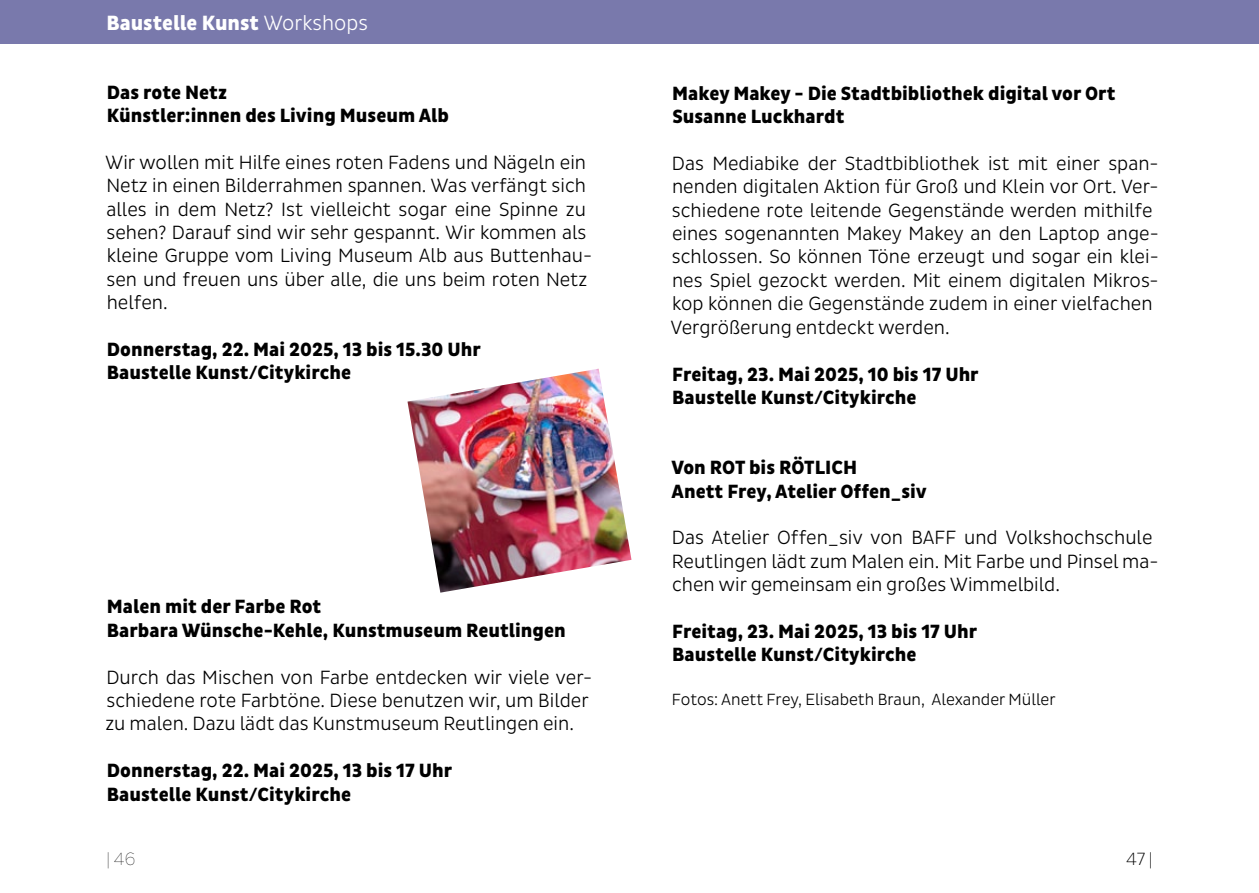
<style>
.page{position:relative;width:1259px;height:893px;background:#fff}
.page>*{position:absolute;margin:0;border:0;box-sizing:border-box;transform-origin:0 0}
.t1{font:800 21px "Pluto Sans Cond";color:#fff}
.t2{font:300 19.5px/23.4px "Pluto Sans Cond";color:#000}
.t3{font:800 19.5px/23.4px "Pluto Sans Cond";color:#000}
.t4{font:100 18px "Pluto Sans Cond";color:#000}
.t5{font:300 18px "Pluto Sans Cond Ex";color:#000}
.t6{font:300 16.5px "Pluto Sans Cond";color:#000}
.s1{font-weight:300}
</style>
<div class="page">
<div style="left:0;top:0;width:1259px;height:44px;background:#7979ac"></div>
<img style="left:407px;top:369px;width:224px;height:224px">
<p class="t1" style="left:106px;top:11px;width:263px">Baustelle Kunst <span class="s1">Workshops</span></p>
<p class="t3" style="left:107px;top:81px;width:344px">Das rote Netz<br>Künstler:innen des Living Museum Alb</p>
<p class="t2" style="left:105px;top:151px;width:488px">Wir wollen mit Hilfe eines roten Fadens und Nägeln ein Netz in einen Bilderrahmen spannen. Was verfängt sich alles in dem Netz? Ist vielleicht sogar eine Spinne zu sehen? Darauf sind wir sehr gespannt. Wir kommen als kleine Gruppe vom Living Museum Alb aus Buttenhau&shy;sen und freuen uns über alle, die uns beim roten Netz helfen.</p>
<p class="t3" style="left:107px;top:338px;width:375px">Donnerstag, 22. Mai 2025, 13 bis 15.30 Uhr<br>Baustelle Kunst/Citykirche</p>
<p class="t3" style="left:107px;top:596px;width:460px">Malen mit der Farbe Rot<br>Barbara Wünsche-Kehle, Kunstmuseum Reutlingen</p>
<p class="t2" style="left:105px;top:665px;width:488px">Durch das Mischen von Farbe entdecken wir viele ver&shy;schiedene rote Farbtöne. Diese benutzen wir, um Bilder zu malen. Dazu lädt das Kunstmuseum Reutlingen ein.</p>
<p class="t3" style="left:107px;top:759px;width:347px">Donnerstag, 22. Mai 2025, 13 bis 17 Uhr<br>Baustelle Kunst/Citykirche</p>
<p class="t3" style="left:672px;top:82px;width:445px">Makey Makey - Die Stadtbibliothek digital vor Ort<br>Susanne Luckhardt</p>
<p class="t2" style="left:670px;top:152px;width:489px">Das Mediabike der Stadtbibliothek ist mit einer span&shy;nenden digitalen Aktion für Groß und Klein vor Ort. Ver&shy;schiedene rote leitende Gegenstände werden mithilfe eines sogenannten Makey Makey an den Laptop ange&shy;schlossen. So können Töne erzeugt und sogar ein klei&shy;nes Spiel gezockt werden. Mit einem digitalen Mikros&shy;kop können die Gegenstände zudem in einer vielfachen Vergrößerung entdeckt werden.</p>
<p class="t3" style="left:672px;top:363px;width:308px">Freitag, 23. Mai 2025, 10 bis 17 Uhr<br>Baustelle Kunst/Citykirche</p>
<p class="t3" style="left:671px;top:456px;width:257px">Von ROT bis RÖTLICH<br>Anett Frey, Atelier Offen_siv</p>
<p class="t2" style="left:672px;top:526px;width:488px">Das Atelier Offen_siv von BAFF und Volkshochschule<br>Reutlingen lädt zum Malen ein. Mit Farbe und Pinsel ma&shy;chen wir gemeinsam ein großes Wimmelbild.</p>
<p class="t3" style="left:672px;top:620px;width:307px">Freitag, 23. Mai 2025, 13 bis 17 Uhr<br>Baustelle Kunst/Citykirche</p>
<p class="t6" style="left:672px;top:689px;width:385px">Fotos: Anett Frey, Elisabeth Braun, Alexander Müller</p>
<p class="t4" style="left:106px;top:849px;width:31px">| 46</p>
<p class="t5" style="left:1126px;top:849px;width:28px">47 |</p>
</div>
